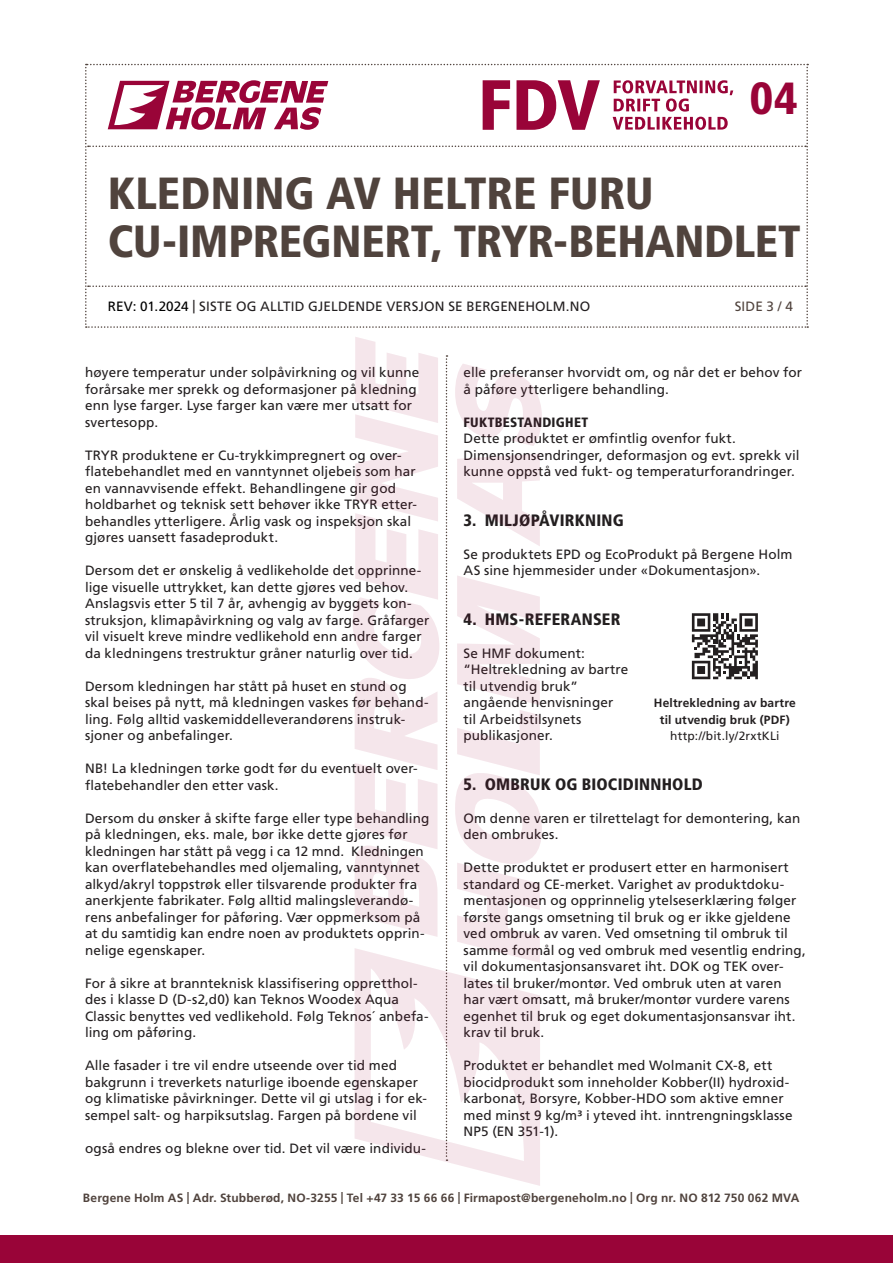
<style>
.page{position:relative;width:893px;height:1263px;background:#fff}
.page>*{position:absolute;margin:0;border:0;box-sizing:border-box;transform-origin:0 0}
.Heading_1{font:900 condensed 45px/48px "Frutiger LT Std";letter-spacing:-.005em;color:#50433d}
.Heading_1-2{font:900 condensed 45px "Frutiger LT Std";color:#990438}
.Body{font:900 condensed 16.5px "Frutiger LT Std";letter-spacing:.015em;color:#231f20}
.Body-2{font:13.5px/16.5px "Frutiger LT Std";letter-spacing:.01em;color:#231f20}
.Body-3{font:900 condensed 13.5px "Frutiger LT Std";letter-spacing:.025em;color:#231f20}
.Body-4{font:13.5px "Frutiger LT Std";color:#50433d}
.t1{font:700 12px "Frutiger LT Std";letter-spacing:.015em;color:#50433d}
.Body-5{font:700 12px/16.5px "Frutiger LT Std";letter-spacing:.015em;color:#231f20;text-align:center}
.Body-6{font:12px "Frutiger LT Std";letter-spacing:.01em;color:#231f20}
.s1{color:#000}
</style>
<div class="page">
<div style="left:0;top:1235px;width:893px;height:28px;background:#990438"></div>
<svg style="left:85px;top:64px;width:723px;height:264px"></svg>
<svg style="left:692px;top:613px;width:66px;height:66px"></svg>
<svg style="left:353px;top:337px;width:189px;height:849px"></svg>
<p class="Heading_1-2" style="left:750px;top:71px;width:49px">04</p>
<p class="Heading_1" style="left:108px;top:169px;width:694px">KLEDNING AV HELTRE FURU<br>CU-IMPREGNERT, TRYR-BEHANDLET</p>
<p class="Body-2" style="left:108px;top:298px;width:484px"><span class="s1">REV: 01.2024</span> | SISTE OG ALLTID GJELDENDE VERSJON SE BERGENEHOLM.NO</p>
<p class="Body-4" style="left:735px;top:299px;width:60px">SIDE 3 / 4</p>
<p class="Body-2" style="left:85px;top:364px;width:336px">høyere temperatur under solpåvirkning og vil kunne forårsake mer sprekk og deformasjoner på kledning enn lyse farger. Lyse farger kan være mer utsatt for svertesopp.</p>
<p class="Body-2" style="left:85px;top:447px;width:333px">TRYR produktene er Cu-trykkimpregnert og over&shy;flatebehandlet med en vanntynnet oljebeis som har en vannavvisende effekt. Behandlingene gir god holdbarhet og teknisk sett behøver ikke TRYR etter&shy;behandles ytterligere. Årlig vask og inspeksjon skal gjøres uansett fasadeprodukt.</p>
<p class="Body-2" style="left:85px;top:562px;width:346px">Dersom det er ønskelig å vedlikeholde det opprinne&shy;lige visuelle uttrykket, kan dette gjøres ved behov.<br>Anslagsvis etter 5 til 7 år, avhengig av byggets kon&shy;struksjon, klimapåvirkning og valg av farge. Gråfarger vil visuelt kreve mindre vedlikehold enn andre farger da kledningens trestruktur gråner naturlig over tid.</p>
<p class="Body-2" style="left:85px;top:678px;width:345px">Dersom kledningen har stått på huset en stund og skal beises på nytt, må kledningen vaskes før behand&shy;ling. Følg alltid vaskemiddelleverandørens instruk&shy;sjoner og anbefalinger.</p>
<p class="Body-2" style="left:85px;top:760px;width:334px">NB! La kledningen tørke godt før du eventuelt over&shy;flatebehandler den etter vask.</p>
<p class="Body-2" style="left:85px;top:810px;width:346px">Dersom du ønsker å skifte farge eller type behandling på kledningen, eks. male, bør ikke dette gjøres før kledningen har stått på vegg i ca 12 mnd. Kledningen kan overflatebehandles med oljemaling, vanntynnet alkyd/akryl toppstrøk eller tilsvarende produkter fra anerkjente fabrikater. Følg alltid malingsleverandø&shy;rens anbefalinger for påføring. Vær oppmerksom på at du samtidig kan endre noen av produktets opprin&shy;nelige egenskaper.</p>
<p class="Body-2" style="left:85px;top:975px;width:345px">For å sikre at brannteknisk klassifisering oppretthol&shy;des i klasse D (D-s2,d0) kan Teknos Woodex Aqua Classic benyttes ved vedlikehold. Følg Teknos´ anbefa&shy;ling om påføring.</p>
<p class="Body-2" style="left:85px;top:1057px;width:343px">Alle fasader i tre vil endre utseende over tid med bakgrunn i treverkets naturlige iboende egenskaper og klimatiske påvirkninger. Dette vil gi utslag i for ek&shy;sempel salt- og harpiksutslag. Fargen på bordene vil</p>
<p class="Body-2" style="left:85px;top:1140px;width:342px">også endres og blekne over tid. Det vil være individu-</p>
<p class="Body-2" style="left:463px;top:364px;width:340px">elle preferanser hvorvidt om, og når det er behov for å påføre ytterligere behandling.</p>
<p class="Body-3" style="left:463px;top:414px;width:126px">FUKTBESTANDIGHET</p>
<p class="Body-2" style="left:463px;top:430px;width:274px">Dette produktet er ømfintlig ovenfor fukt.</p>
<p class="Body-2" style="left:463px;top:447px;width:337px">Dimensjonsendringer, deformasjon og evt. sprekk vil kunne oppstå ved fukt- og temperaturforandringer.</p>
<p class="Body" style="left:463px;top:510px;width:162px">3. MILJØPÅVIRKNING</p>
<p class="Body-2" style="left:463px;top:546px;width:331px">Se produktets EPD og EcoProdukt på Bergene Holm<br>AS sine hjemmesider under «Dokumentasjon».</p>
<p class="Body" style="left:463px;top:609px;width:159px">4. HMS-REFERANSER</p>
<p class="Body-2" style="left:463px;top:645px;width:123px">Se HMF dokument:</p>
<p class="Body-2" style="left:463px;top:661px;width:166px">“Heltrekledning av bartre</p>
<p class="Body-2" style="left:463px;top:678px;width:116px">til utvendig bruk”</p>
<p class="Body-2" style="left:463px;top:694px;width:151px">angående henvisninger</p>
<p class="Body-2" style="left:463px;top:711px;width:119px">til Arbeidstilsynets</p>
<p class="Body-2" style="left:463px;top:727px;width:91px">publikasjoner.</p>
<p class="Body" style="left:463px;top:774px;width:241px">5. OMBRUK OG BIOCIDINNHOLD</p>
<p class="Body-2" style="left:463px;top:810px;width:338px">Om denne varen er tilrettelagt for demontering, kan den ombrukes.</p>
<p class="Body-2" style="left:463px;top:859px;width:344px">Dette produktet er produsert etter en harmonisert standard og CE-merket. Varighet av produktdoku&shy;mentasjonen og opprinnelig ytelseserklæring følger første gangs omsetning til bruk og er ikke gjeldene ved ombruk av varen. Ved omsetning til ombruk til samme formål og ved ombruk med vesentlig endring, vil dokumentasjonsansvaret iht. DOK og TEK over&shy;lates til bruker/montør. Ved ombruk uten at varen har vært omsatt, må bruker/montør vurdere varens egenhet til bruk og eget dokumentasjonsansvar iht. krav til bruk.</p>
<p class="Body-2" style="left:463px;top:1057px;width:331px">Produktet er behandlet med Wolmanit CX-8, ett biocidprodukt som inneholder Kobber(II) hydroxid&shy;karbonat, Borsyre, Kobber-HDO som aktive emner med minst 9 kg/m³ i yteved iht. inntrengningsklasse NP5 (EN 351-1).</p>
<p class="Body-5" style="left:654px;top:695px;width:143px">Heltrekledning av bartre til utvendig bruk (PDF)</p>
<p class="Body-6" style="left:670px;top:729px;width:111px">http://bit.ly/2rxtKLi</p>
<p class="t1" style="left:83px;top:1191px;width:718px">Bergene Holm AS | Adr. Stubberød, NO-3255 | Tel +47 33 15 66 66 | Firmapost@bergeneholm.no | Org nr. NO 812 750 062 MVA</p>
</div>
